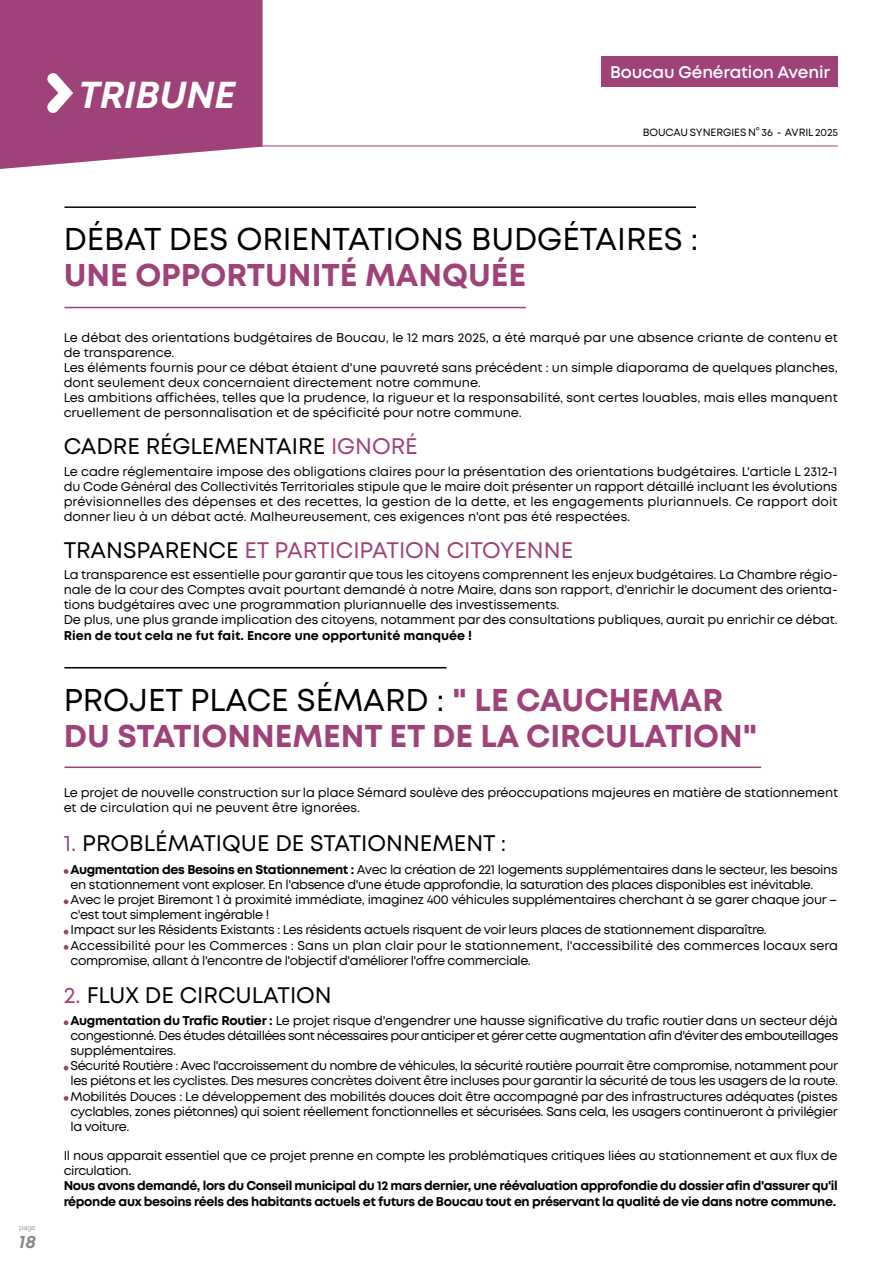
<style>
.page{position:relative;width:893px;height:1263px;background:#fff}
.page>*{position:absolute;margin:0;border:0;box-sizing:border-box;transform-origin:0 0}
.t1{font:italic 700 37.5px "Mont";letter-spacing:-.005em;color:#fff}
.t2{font:700 31.5px/36px "Mont";color:#9f427a}
.t3{font:31.5px "Mont";color:#000}
.t4{font:22.5px "Mont";color:#000}
.t5{font:22.5px "Mont";color:#9f427a}
.t6{font:italic 700 18px "Mont";color:#878787}
.t7{font:600 16.8px "Mont";letter-spacing:-.01em;color:#fff}
.t8{font:12.75px/15.1px "Mont";letter-spacing:-.02em;color:#000}
.t9{font:12.75px/15px "Mont";color:#000}
.t10{font:700 12.75px/15.3px "Mont";letter-spacing:-.03em;color:#000}
.t11{font:700 12.75px "Mont";color:#000}
.t12{font:10.5px "Mont";letter-spacing:-.005em;color:#000}
.t13{font:300 7.5px "Helvetica Neue";color:#878787}
.s1{color:#9f427a}
.s2{color:#000}
.s3{font-weight:400;color:#000}
.s4{font-weight:700}
</style>
<div class="page">
<svg style="left:0;top:0;width:263px;height:169px;background:#a65184"></svg>
<hr style="left:101px;top:146px;width:737px;height:1px;background:#9f427a">
<svg style="left:64px;top:869px;width:4px;height:5px"></svg>
<svg style="left:64px;top:899px;width:4px;height:5px"></svg>
<svg style="left:64px;top:930px;width:4px;height:4px"></svg>
<svg style="left:64px;top:945px;width:4px;height:5px"></svg>
<svg style="left:64px;top:1020px;width:4px;height:5px"></svg>
<svg style="left:64px;top:1066px;width:4px;height:4px"></svg>
<svg style="left:64px;top:1096px;width:4px;height:5px"></svg>
<div style="left:602px;top:56px;width:236px;height:30px;background:#9f427a"></div>
<hr style="left:64px;top:206px;width:632px;height:2px;background:#000">
<hr style="left:64px;top:667px;width:382px;height:1px;background:#000">
<hr style="left:64px;top:307px;width:462px;height:1px;background:#9f427a">
<hr style="left:64px;top:766px;width:697px;height:2px;background:#9f427a">
<h1 class="t1" style="left:78px;top:70px;width:158px">TRIBUNE</h1>
<h3 class="t7" style="left:610px;top:61px;width:221px">Boucau Génération Avenir</h3>
<p class="t12" style="left:643px;top:126px;width:197px">BOUCAU SYNERGIES N° 36 - AVRIL 2025</p>
<p class="t13" style="left:19px;top:1222px;width:18px">page</p>
<h3 class="t6" style="left:19px;top:1230px;width:18px">18</h3>
<h2 class="t3" style="left:64px;top:219px;width:636px">DÉBAT DES ORIENTATIONS BUDGÉTAIRES :</h2>
<h2 class="t2" style="left:64px;top:257px;width:464px">UNE OPPORTUNITÉ MANQUÉE</h2>
<p class="t9" style="left:64px;top:330px;width:776px">Le débat des orientations budgétaires de Boucau, le 12 mars 2025, a été marqué par une absence criante de contenu et de transparence.<br>Les éléments fournis pour ce débat étaient d'une pauvreté sans précédent : un simple diaporama de quelques planches, dont seulement deux concernaient directement notre commune.<br>Les ambitions affichées, telles que la prudence, la rigueur et la responsabilité, sont certes louables, mais elles manquent cruellement de personnalisation et de spécificité pour notre commune.</p>
<h3 class="t4" style="left:64px;top:432px;width:355px">CADRE RÉGLEMENTAIRE <span class="s1">IGNORÉ</span></h3>
<p class="t8" style="left:64px;top:464px;width:775px;text-align:justify">Le cadre réglementaire impose des obligations claires pour la présentation des orientations budgétaires. L'article L 2312-1 du Code Général des Collectivités Territoriales stipule que le maire doit présenter un rapport détaillé incluant les évolutions prévisionnelles des dépenses et des recettes, la gestion de la dette, et les engagements pluriannuels. Ce rapport doit donner lieu à un débat acté. Malheureusement, ces exigences n'ont pas été respectées.</p>
<h3 class="t5" style="left:64px;top:535px;width:511px"><span class="s2">TRANSPARENCE</span> ET PARTICIPATION CITOYENNE</h3>
<p class="t8" style="left:64px;top:568px;width:776px">La transparence est essentielle pour garantir que tous les citoyens comprennent les enjeux budgétaires. La Chambre régio&shy;nale de la cour des Comptes avait pourtant demandé à notre Maire, dans son rapport, d'enrichir le document des orienta&shy;tions budgétaires avec une programmation pluriannuelle des investissements.<br>De plus, une plus grande implication des citoyens, notamment par des consultations publiques, aurait pu enrichir ce débat.</p>
<p class="t11" style="left:64px;top:627px;width:410px">Rien de tout cela ne fut fait. Encore une opportunité manquée !</p>
<h2 class="t2" style="left:64px;top:682px;width:695px"><span class="s3">PROJET PLACE SÉMARD :</span> " LE CAUCHEMAR<br>DU STATIONNEMENT ET DE LA CIRCULATION"</h2>
<p class="t8" style="left:64px;top:785px;width:776px">Le projet de nouvelle construction sur la place Sémard soulève des préoccupations majeures en matière de stationnement et de circulation qui ne peuvent être ignorées.</p>
<h3 class="t4" style="left:64px;top:829px;width:444px"><span class="s1">1.</span> PROBLÉMATIQUE DE STATIONNEMENT :</h3>
<p class="t8" style="left:71px;top:862px;width:769px"><span class="s4">Augmentation des Besoins en Stationnement :</span> Avec la création de 221 logements supplémentaires dans le secteur, les besoins en stationnement vont exploser. En l'absence d'une étude approfondie, la saturation des places disponibles est inévitable.<br>Avec le projet Biremont 1 à proximité immédiate, imaginez 400 véhicules supplémentaires cherchant à se garer chaque jour – c'est tout simplement ingérable !<br>Impact sur les Résidents Existants : Les résidents actuels risquent de voir leurs places de stationnement disparaître.<br>Accessibilité pour les Commerces : Sans un plan clair pour le stationnement, l'accessibilité des commerces locaux sera compromise, allant à l'encontre de l'objectif d'améliorer l'offre commerciale.</p>
<h3 class="t4" style="left:64px;top:981px;width:270px"><span class="s1">2.</span> FLUX DE CIRCULATION</h3>
<p class="t8" style="left:70px;top:1013px;width:769px"><span class="s4">Augmentation du Trafic Routier :</span> Le projet risque d'engendrer une hausse significative du trafic routier dans un secteur déjà congestionné. Des études détaillées sont nécessaires pour anticiper et gérer cette augmentation afin d'éviter des embouteillages supplémentaires.<br>Sécurité Routière : Avec l'accroissement du nombre de véhicules, la sécurité routière pourrait être compromise, notamment pour les piétons et les cyclistes. Des mesures concrètes doivent être incluses pour garantir la sécurité de tous les usagers de la route.<br>Mobilités Douces : Le développement des mobilités douces doit être accompagné par des infrastructures adéquates (pistes cyclables, zones piétonnes) qui soient réellement fonctionnelles et sécurisées. Sans cela, les usagers continueront à privilégier la voiture.</p>
<p class="t8" style="left:64px;top:1148px;width:775px">Il nous apparait essentiel que ce projet prenne en compte les problématiques critiques liées au stationnement et aux flux de circulation.</p>
<p class="t10" style="left:64px;top:1178px;width:776px">Nous avons demandé, lors du Conseil municipal du 12 mars dernier, une réévaluation approfondie du dossier afin d'assurer qu'il réponde aux besoins réels des habitants actuels et futurs de Boucau tout en préservant la qualité de vie dans notre commune.</p>
</div>
